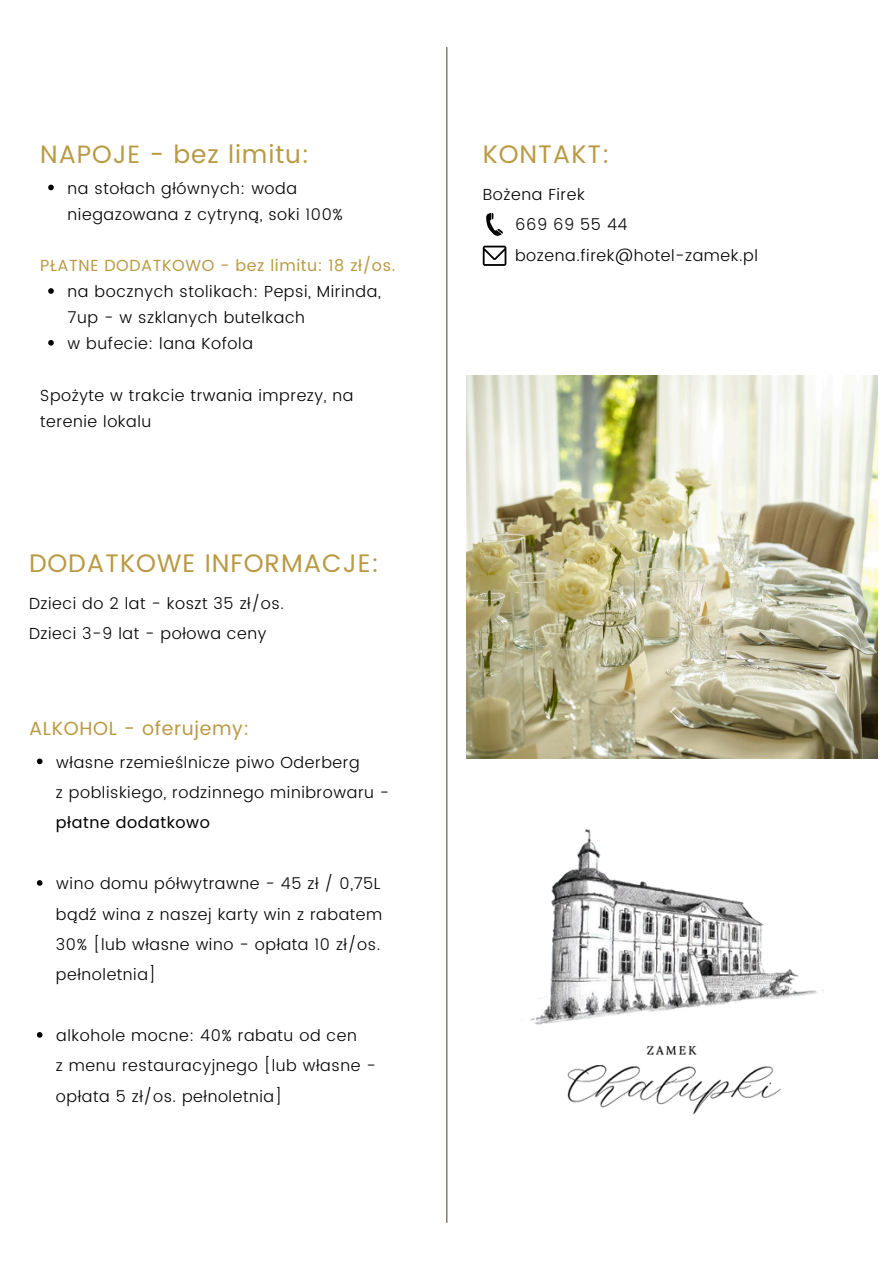
<style>
.page{position:relative;width:894px;height:1264px;background:#fff}
.page>*{position:absolute;margin:0;border:0;box-sizing:border-box;transform-origin:0 0}
.t1{font:25.35px "Poppins";letter-spacing:.035em;color:#b99a44}
.t2{font:25.05px "Poppins";letter-spacing:.035em;color:#b99a44}
.t3{font:19.05px "Poppins";letter-spacing:.035em;color:#b99a44}
.t4{font:300 16.05px/25.8px "Poppins";letter-spacing:.035em;color:#000}
.t5{font:16.05px "Poppins";letter-spacing:.035em;color:#b99a44}
.t6{font:16.05px "Poppins";letter-spacing:.035em;color:#000}
</style>
<div class="page">
<hr style="left:446px;top:47px;width:1px;height:1175px;background:#585242">
<svg style="left:37px;top:758px;width:5px;height:6px"></svg>
<svg style="left:37px;top:880px;width:5px;height:5px"></svg>
<svg style="left:37px;top:1032px;width:5px;height:5px"></svg>
<svg style="left:48px;top:185px;width:6px;height:5px"></svg>
<svg style="left:48px;top:288px;width:6px;height:6px"></svg>
<svg style="left:48px;top:340px;width:6px;height:5px"></svg>
<img style="left:529px;top:829px;width:295px;height:286px">
<img style="left:466px;top:375px;width:411px;height:384px">
<svg style="left:482px;top:246px;width:24px;height:20px"></svg>
<svg style="left:486px;top:213px;width:17px;height:23px"></svg>
<p class="t2" style="left:40px;top:140px;width:270px">NAPOJE - bez limitu:</p>
<p class="t4" style="left:68px;top:175px;width:277px">na stołach głównych: woda niegazowana z cytryną, soki 100%</p>
<p class="t5" style="left:40px;top:256px;width:356px">PŁATNE DODATKOWO - bez limitu: 18 zł/os.</p>
<p class="t4" style="left:68px;top:279px;width:314px">na bocznych stolikach: Pepsi, Mirinda,<br>7up - w szklanych butelkach</p>
<p class="t4" style="left:68px;top:330px;width:187px">w bufecie: lana Kofola</p>
<p class="t4" style="left:40px;top:382px;width:314px">Spożyte w trakcie trwania imprezy, na terenie lokalu</p>
<h1 class="t1" style="left:29px;top:548px;width:351px">DODATKOWE INFORMACJE:</h1>
<p class="t4" style="left:29px;top:590px;width:256px">Dzieci do 2 lat - koszt 35 zł/os.</p>
<p class="t4" style="left:29px;top:621px;width:239px">Dzieci 3-9 lat - połowa ceny</p>
<p class="t3" style="left:29px;top:717px;width:222px">ALKOHOL - oferujemy:</p>
<p class="t4" style="left:56px;top:749px;width:305px">własne rzemieślnicze piwo Oderberg</p>
<p class="t4" style="left:56px;top:779px;width:335px">z pobliskiego, rodzinnego minibrowaru -</p>
<p class="t6" style="left:56px;top:813px;width:155px">płatne dodatkowo</p>
<p class="t4" style="left:56px;top:870px;width:326px">wino domu półwytrawne - 45 zł / 0,75L</p>
<p class="t4" style="left:56px;top:901px;width:328px">bądź wina z naszej karty win z rabatem</p>
<h2 class="t4" style="left:56px;top:931px;width:326px">30% [lub własne wino - opłata 10 zł/os.</h2>
<p class="t4" style="left:56px;top:961px;width:102px">pełnoletnia]</p>
<p class="t4" style="left:56px;top:1022px;width:302px">alkohole mocne: 40% rabatu od cen</p>
<p class="t4" style="left:56px;top:1053px;width:321px">z menu restauracyjnego [lub własne -</p>
<p class="t4" style="left:56px;top:1083px;width:228px">opłata 5 zł/os. pełnoletnia]</p>
<p class="t1" style="left:482px;top:139px;width:128px">KONTAKT:</p>
<p class="t4" style="left:482px;top:182px;width:103px">Bożena Firek</p>
<p class="t4" style="left:515px;top:212px;width:114px">669 69 55 44</p>
<p class="t4" style="left:515px;top:242px;width:244px">bozena.firek@hotel-zamek.pl</p>
</div>
